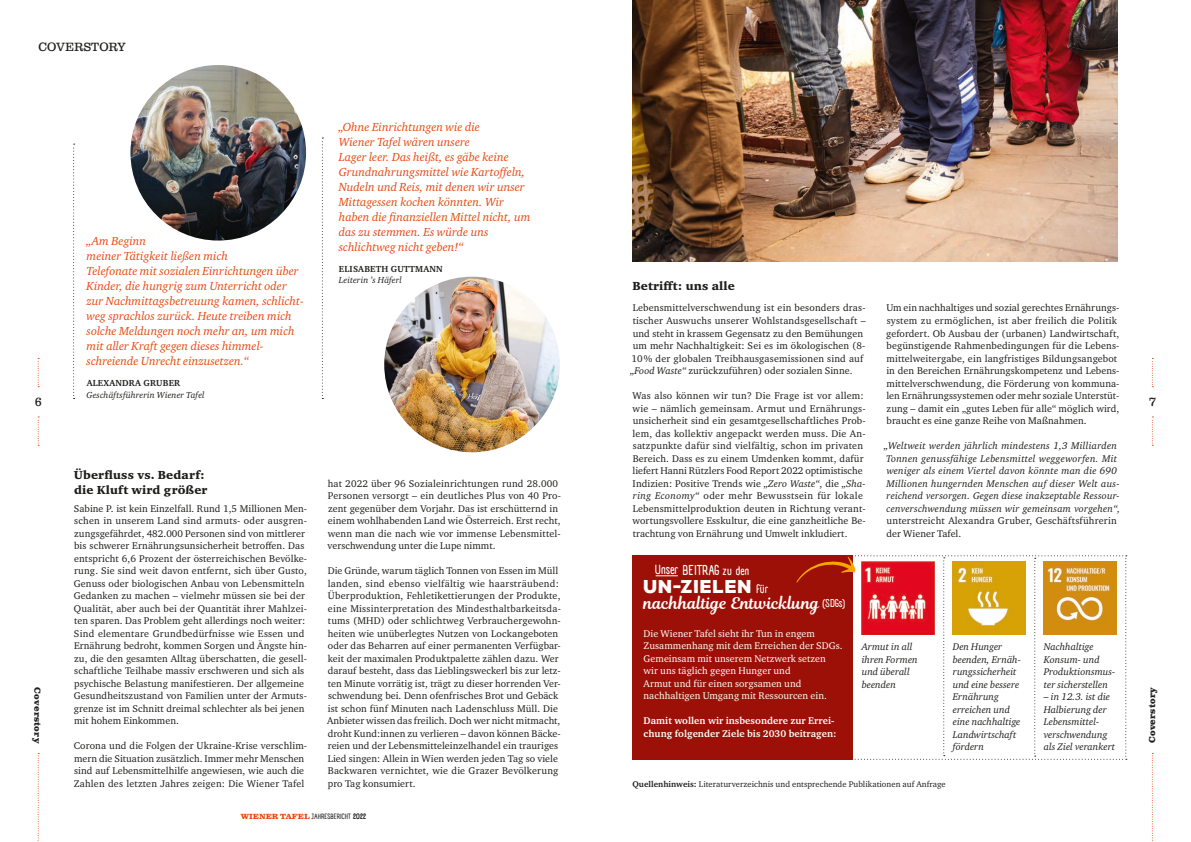
<style>
.page{position:relative;width:1191px;height:842px;background:#fff}
.page>*{position:absolute;margin:0;border:0;box-sizing:border-box;transform-origin:0 0}
.t1{font:900 18px "Nexa Rust Sans";letter-spacing:.01em;color:#fff}
.t2{font:16px "Magnolia Script";letter-spacing:.01em;color:#fff}
.t3{font:condensed 14px "Panforte";letter-spacing:.01em;color:#fff}
.t4{font:italic 12px/15px "Charter ITC Std";color:#e84710}
.t5{font:900 12px/15px "Charter ITC Std";letter-spacing:.01em;color:#1d1d1b}
.t6{font:12px "Clarendon Text";letter-spacing:.01em;color:#1d1d1b}
.t7{font:condensed 11px "Panforte";color:#fff}
.t8{font:10px/12.5px "Charter ITC Std";letter-spacing:.01em;color:#1d1d1b}
.t9{font:italic 10px/12.5px "Charter ITC Std";letter-spacing:.005em;color:#1d1d1b}
.t10{font:10px/12.5px "Charter ITC Std";letter-spacing:.005em;color:#fff}
.t11{font:700 10px/12.5px "Charter ITC Std";letter-spacing:.005em;color:#fff}
.t12{font:italic 9px "Charter ITC Std";letter-spacing:.01em;color:#1d1d1b}
.t13{font:700 9px "Charter ITC Std";letter-spacing:.025em;color:#1d1d1b}
.t14{font:8.5px "Charter ITC Std";letter-spacing:.005em;color:#1d1d1b}
.t15{font:700 8.5px "Clarendon Text";letter-spacing:.03em;color:#1d1d1b}
.t16{font:condensed 7.5px "Panforte";letter-spacing:.01em;color:#1d1d1b}
.s1{font-style:italic}
.s2{font-size:13px}
.s3{font-size:12px}
.s4{font-family:"Panforte";font-weight:400;font-stretch:condensed;font-size:12px}
.s5{font-weight:700}
.s6{font-family:"Clarendon Text";font-weight:700;font-stretch:normal;color:#e84710}
.s7{font-weight:700;font-size:8px}
</style>
<div class="page">
<svg style="left:38px;top:358px;width:1px;height:29px"></svg>
<svg style="left:38px;top:417px;width:1px;height:29px"></svg>
<svg style="left:1152px;top:358px;width:1px;height:29px"></svg>
<svg style="left:1152px;top:417px;width:1px;height:29px"></svg>
<div style="left:632px;top:555px;width:221px;height:205px;background:#9c1007"></div>
<img style="left:130px;top:65px;width:176px;height:176px;border-radius:88px">
<img style="left:384px;top:277px;width:176px;height:175px;border-radius:88px">
<svg style="left:796px;top:555px;width:330px;height:205px"></svg>
<img style="left:632px;top:0;width:485px;height:261px">
<svg style="left:73px;top:144px;width:2px;height:255px"></svg>
<svg style="left:322px;top:137px;width:1px;height:262px"></svg>
<svg style="left:656px;top:575px;width:21px;height:1px"></svg>
<svg style="left:38px;top:753px;width:1px;height:88px"></svg>
<svg style="left:1152px;top:753px;width:1px;height:88px"></svg>
<p class="t6" style="left:39px;top:39px;width:88px">COVERSTORY</p>
<p class="t4" style="left:339px;top:119px;width:193px">„Ohne Einrichtungen wie die<br>Wiener Tafel wären unsere<br>Lager leer. Das heißt, es gäbe keine<br>Grundnahrungsmittel wie Kartoffeln,<br>Nudeln und Reis, mit denen wir unser<br>Mittagessen kochen könnten. Wir haben die finanziellen Mittel nicht, um das zu stemmen. Es würde uns schlichtweg nicht geben!“</p>
<p class="t13" style="left:339px;top:264px;width:105px">ELISABETH GUTTMANN</p>
<p class="t12" style="left:339px;top:274px;width:64px">Leiterin ’s Häferl</p>
<p class="t4" style="left:87px;top:233px;width:219px">„Am Beginn<br>meiner Tätigkeit ließen mich<br>Telefonate mit sozialen Einrichtungen über Kinder, die hungrig zum Unterricht oder zur Nachmittagsbetreuung kamen, schlicht&shy;weg sprachlos zurück. Heute treiben mich solche Meldungen noch mehr an, um mich mit aller Kraft gegen dieses himmel&shy;schreiende Unrecht einzusetzen.“</p>
<p class="t13" style="left:87px;top:378px;width:95px">ALEXANDRA GRUBER</p>
<p class="t12" style="left:87px;top:390px;width:119px">Geschäftsführerin Wiener Tafel</p>
<p class="t5" style="left:632px;top:279px;width:104px">Betrifft: uns alle</p>
<p class="t8" style="left:630px;top:302px;width:237px">Lebensmittelverschwendung ist ein besonders dras&shy;tischer Auswuchs unserer Wohlstandsgesellschaft – und steht in krassem Gegensatz zu den Bemühungen um mehr Nachhaltigkeit: Sei es im ökologischen (8- 10% der globalen Treibhausgasemissionen sind auf <span class="s1">„Food Waste“</span> zurückzuführen) oder sozialen Sinne.</p>
<p class="t8" style="left:632px;top:389px;width:235px">Was also können wir tun? Die Frage ist vor allem: wie – nämlich gemeinsam. Armut und Ernährungs&shy;unsicherheit sind ein gesamtgesellschaftliches Prob&shy;lem, das kollektiv angepackt werden muss. Die An&shy;satzpunkte dafür sind vielfältig, schon im privaten Bereich. Dass es zu einem Umdenken kommt, dafür liefert Hanni Rützlers Food Report 2022 optimistische Indizien: Positive Trends wie <span class="s1">„Zero Waste“</span>, die <span class="s1">„Sha&shy;ring Economy“</span> oder mehr Bewusstsein für lokale Lebensmittelproduktion deuten in Richtung verant&shy;wortungsvollere Esskultur, die eine ganzheitliche Be&shy;trachtung von Ernährung und Umwelt inkludiert.</p>
<p class="t8" style="left:886px;top:302px;width:235px">Um ein nachhaltiges und sozial gerechtes Ernährungs&shy;system zu ermöglichen, ist aber freilich die Politik gefordert. Ob Ausbau der (urbanen) Landwirtschaft, begünstigende Rahmenbedingungen für die Lebens&shy;mittelweitergabe, ein langfristiges Bildungsangebot in den Bereichen Ernährungskompetenz und Lebens&shy;mittelverschwendung, die Förderung von kommuna&shy;len Ernährungssystemen oder mehr soziale Unterstüt&shy;zung – damit ein „gutes Leben für alle“ möglich wird, braucht es eine ganze Reihe von Maßnahmen.</p>
<p class="t9" style="left:884px;top:439px;width:237px">„Weltweit werden jährlich mindestens 1,3 Milliarden Tonnen genussfähige Lebensmittel weggeworfen. Mit weniger als einem Viertel davon könnte man die 690<br>Millionen hungernden Menschen auf dieser Welt aus&shy;reichend versorgen. Gegen diese inakzeptable Ressour&shy;cenverschwendung müssen wir gemeinsam vorgehen“,</p>
<p class="t8" style="left:886px;top:514px;width:232px">unterstreicht Alexandra Gruber, Geschäftsführerin der Wiener Tafel.</p>
<p class="t6" style="left:35px;top:395px;width:9px">6</p>
<p class="t6" style="left:1149px;top:395px;width:8px">7</p>
<p class="t5" style="left:74px;top:467px;width:135px">Überfluss vs. Bedarf: die Kluft wird größer</p>
<p class="t8" style="left:74px;top:502px;width:235px">Sabine P. ist kein Einzelfall. Rund 1,5 Millionen Men&shy;schen in unserem Land sind armuts- oder ausgren&shy;zungsgefährdet, 482.000 Personen sind von mittlerer bis schwerer Ernährungsunsicherheit betroffen. Das entspricht 6,6 Prozent der österreichischen Bevölke&shy;rung. Sie sind weit davon entfernt, sich über Gusto, Genuss oder biologischen Anbau von Lebensmitteln Gedanken zu machen – vielmehr müssen sie bei der Qualität, aber auch bei der Quantität ihrer Mahlzei&shy;ten sparen. Das Problem geht allerdings noch weiter:<br>Sind elementare Grundbedürfnisse wie Essen und Ernährung bedroht, kommen Sorgen und Ängste hin&shy;zu, die den gesamten Alltag überschatten, die gesell&shy;schaftliche Teilhabe massiv erschweren und sich als psychische Belastung manifestieren. Der allgemeine Gesundheitszustand von Familien unter der Armuts&shy;grenze ist im Schnitt dreimal schlechter als bei jenen mit hohem Einkommen.</p>
<p class="t8" style="left:74px;top:739px;width:235px">Corona und die Folgen der Ukraine-Krise verschlim&shy;mern die Situation zusätzlich. Immer mehr Menschen sind auf Lebensmittelhilfe angewiesen, wie auch die Zahlen des letzten Jahres zeigen: Die Wiener Tafel</p>
<p class="t8" style="left:328px;top:477px;width:235px">hat 2022 über 96 Sozialeinrichtungen rund 28.000<br>Personen versorgt – ein deutliches Plus von 40 Pro&shy;zent gegenüber dem Vorjahr. Das ist erschütternd in einem wohlhabenden Land wie Österreich. Erst recht, wenn man die nach wie vor immense Lebensmittel&shy;verschwendung unter die Lupe nimmt.</p>
<p class="t8" style="left:327px;top:564px;width:235px">Die Gründe, warum täglich Tonnen von Essen im Müll landen, sind ebenso vielfältig wie haarsträubend:<br>Überproduktion, Fehletikettierungen der Produkte, eine Missinterpretation des Mindesthaltbarkeitsda&shy;tums (MHD) oder schlichtweg Verbrauchergewohn&shy;heiten wie unüberlegtes Nutzen von Lockangeboten oder das Beharren auf einer permanenten Verfügbar&shy;keit der maximalen Produktpalette zählen dazu. Wer darauf besteht, dass das Lieblingsweckerl bis zur letz&shy;ten Minute vorrätig ist, trägt zu dieser horrenden Ver&shy;schwendung bei. Denn ofenfrisches Brot und Gebäck ist schon fünf Minuten nach Ladenschluss Müll. Die Anbieter wissen das freilich. Doch wer nicht mitmacht, droht Kund:innen zu verlieren – davon können Bäcke&shy;reien und der Lebensmitteleinzelhandel ein trauriges Lied singen: Allein in Wien werden jeden Tag so viele Backwaren vernichtet, wie die Grazer Bevölkerung pro Tag konsumiert.</p>
<h3 class="t3" style="left:655px;top:560px;width:96px"><span class="s2">Unser</span> BEITRAG <span class="s3">zu den</span></h3>
<h1 class="t1" style="left:643px;top:574px;width:126px">UN-ZIELEN <span class="s4">für</span></h1>
<h2 class="t2" style="left:643px;top:591px;width:177px">nachhaltige Entwicklung</h2>
<p class="t10" style="left:643px;top:627px;width:200px">Die Wiener Tafel sieht ihr Tun in engem Zusammenhang mit dem Erreichen der SDGs.<br>Gemeinsam mit unserem Netzwerk setzen wir uns täglich gegen Hunger und<br>Armut und für einen sorgsamen und nachhaltigen Umgang mit Ressourcen ein.</p>
<p class="t11" style="left:643px;top:714px;width:194px">Damit wollen wir insbesondere zur Errei&shy;chung folgender Ziele bis 2030 beitragen:</p>
<p class="t7" style="left:822px;top:596px;width:24px">(SDGs)</p>
<p class="t9" style="left:861px;top:640px;width:58px">Armut in all ihren Formen und überall beenden</p>
<p class="t9" style="left:952px;top:640px;width:70px">Den Hunger beenden, Ernäh&shy;rungssicherheit und eine bessere<br>Ernährung erreichen und eine nachhaltige<br>Landwirtschaft fördern</p>
<p class="t9" style="left:1043px;top:640px;width:73px">Nachhaltige<br>Konsum- und<br>Produktionsmus&shy;ter sicherstellen</p>
<p class="t15" style="left:1147px;top:743px;width:57px;rotate:-90deg">Coverstory</p>
<p class="t15" style="left:43px;top:687px;width:57px;rotate:90deg">Coverstory</p>
<p class="t9" style="left:1043px;top:690px;width:73px">– in 12.3. ist die<br>Halbierung der<br>Lebensmittel&shy;verschwendung als Ziel verankert</p>
<p class="t14" style="left:632px;top:778px;width:315px"><span class="s5">Quellenhinweis:</span> Literaturverzeichnis und entsprechende Publikationen auf Anfrage</p>
<p class="t16" style="left:241px;top:812px;width:127px"><span class="s6">WIENER TAFEL</span> JAHRESBERICHT <span class="s7">2022</span></p>
</div>
